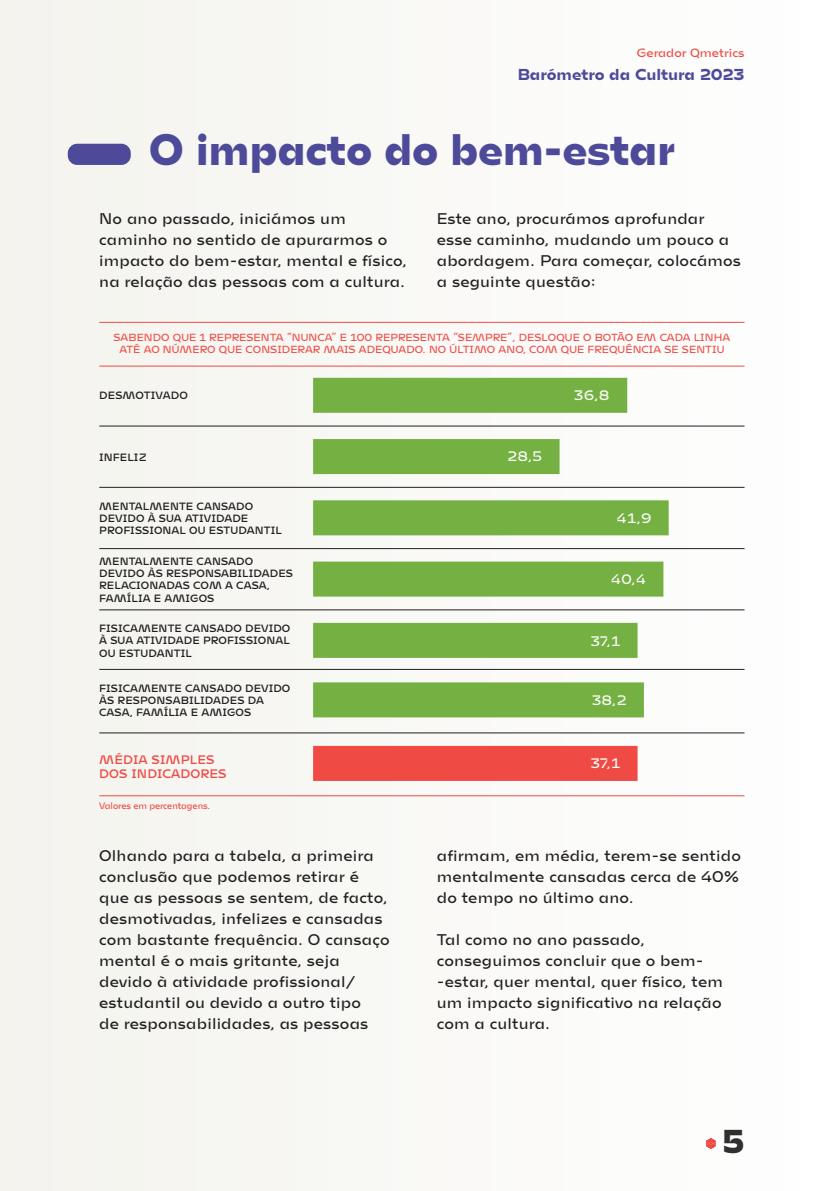
<style>
.page{position:relative;width:819px;height:1191px;background:#f8f8f6}
.page>*{position:absolute;margin:0;border:0;box-sizing:border-box;transform-origin:0 0}
.t1{font:900 42px "Mohol";letter-spacing:-.01em;color:#4e4a9a}
.t2{font:900 31.5px "Mohol";color:#312f30}
.t3{font:100 15.75px/21px "Mohol";letter-spacing:.01em;color:#231f20}
.t4{font:700 15.75px "Mohol";color:#4e4a9a}
.t5{font:100 14px "Mohol";letter-spacing:.05em;color:#fff}
.t6{font:300 12.25px/14px "Mohol";letter-spacing:.01em;color:#ef4b44}
.t7{font:100 12.25px "Mohol";color:#ef4b44}
.t8{font:300 10.5px/12.2px "Mohol";letter-spacing:.01em;color:#231f20}
.t9{font:100 10.5px/12.2px "Mohol";letter-spacing:.01em;color:#ef4b44;text-align:center}
.t10{font:100 9.62px "Mohol";letter-spacing:-.01em;color:#ef4b44;scale:.91 1}
</style>
<div class="page">
<svg style="left:706px;top:1138px;width:9px;height:10px"></svg>
<div style="left:68px;top:144px;width:63px;height:21px;background:#4e4a9a;border-radius:9px"></div>
<hr style="left:99px;top:366px;width:645px;height:1px;background:#ef4b44">
<hr style="left:99px;top:426px;width:645px;height:1px;background:#231f20">
<hr style="left:99px;top:487px;width:645px;height:1px;background:#231f20">
<hr style="left:99px;top:548px;width:645px;height:1px;background:#231f20">
<hr style="left:99px;top:609px;width:645px;height:1px;background:#231f20">
<hr style="left:99px;top:669px;width:645px;height:1px;background:#231f20">
<hr style="left:99px;top:732px;width:645px;height:1px;background:#231f20">
<div style="left:313px;top:378px;width:314px;height:35px;background:#75b042"></div>
<div style="left:313px;top:439px;width:246px;height:35px;background:#75b042"></div>
<div style="left:313px;top:500px;width:355px;height:35px;background:#75b042"></div>
<div style="left:313px;top:561px;width:350px;height:35px;background:#75b042"></div>
<div style="left:313px;top:623px;width:324px;height:35px;background:#75b042"></div>
<div style="left:313px;top:682px;width:331px;height:35px;background:#75b042"></div>
<div style="left:313px;top:746px;width:324px;height:35px;background:#ef4b44"></div>
<hr style="left:99px;top:322px;width:645px;height:1px;background:#ef4b44">
<hr style="left:99px;top:795px;width:645px;height:1px;background:#ef4b44">
<p class="t7" style="left:636px;top:46px;width:109px">Gerador Qmetrics</p>
<p class="t4" style="left:517px;top:65px;width:229px">Barómetro da Cultura 2023</p>
<h1 class="t1" style="left:149px;top:124px;width:527px">O impacto do bem-estar</h1>
<p class="t3" style="left:99px;top:208px;width:309px">No ano passado, iniciámos um caminho no sentido de apurarmos o impacto do bem-estar, mental e físico, na relação das pessoas com a cultura.</p>
<p class="t3" style="left:437px;top:208px;width:306px">Este ano, procurámos aprofundar esse caminho, mudando um pouco a abordagem. Para começar, colocámos a seguinte questão:</p>
<p class="t9" style="left:113px;top:331px;width:618px">SABENDO QUE 1 REPRESENTA “NUNCA” E 100 REPRESENTA “SEMPRE”, DESLOQUE O BOTÃO EM CADA LINHA<br>ATÉ AO NÚMERO QUE CONSIDERAR MAIS ADEQUADO. NO ÚLTIMO ANO, COM QUE FREQUÊNCIA SE SENTIU</p>
<p class="t8" style="left:99px;top:389px;width:90px">DESMOTIVADO</p>
<p class="t8" style="left:99px;top:450px;width:49px">INFELIZ</p>
<p class="t8" style="left:99px;top:499px;width:184px">MENTALMENTE CANSADO<br>DEVIDO À SUA ATIVIDADE<br>PROFISSIONAL OU ESTUDANTIL</p>
<p class="t8" style="left:99px;top:555px;width:195px">MENTALMENTE CANSADO<br>DEVIDO ÀS RESPONSABILIDADES<br>RELACIONADAS COM A CASA,<br>FAMÍLIA E AMIGOS</p>
<p class="t8" style="left:99px;top:622px;width:193px;text-align:justify">FISICAMENTE CANSADO DEVIDO À SUA ATIVIDADE PROFISSIONAL OU ESTUDANTIL</p>
<p class="t8" style="left:99px;top:681px;width:193px">FISICAMENTE CANSADO DEVIDO<br>ÀS RESPONSABILIDADES DA<br>CASA, FAMÍLIA E AMIGOS</p>
<p class="t6" style="left:99px;top:752px;width:129px">MÉDIA SIMPLES<br>DOS INDICADORES</p>
<p class="t5" style="left:507px;top:448px;width:36px">28,5</p>
<p class="t5" style="left:574px;top:387px;width:36px">36,8</p>
<p class="t5" style="left:617px;top:510px;width:36px">41,9</p>
<p class="t5" style="left:611px;top:571px;width:36px">40,4</p>
<p class="t5" style="left:590px;top:632px;width:31px">37,1</p>
<p class="t5" style="left:592px;top:692px;width:36px">38,2</p>
<p class="t5" style="left:590px;top:755px;width:31px">37,1</p>
<p class="t10" style="left:99px;top:800px;width:123px">Valores em percentagens.</p>
<p class="t3" style="left:99px;top:845px;width:292px">Olhando para a tabela, a primeira conclusão que podemos retirar é que as pessoas se sentem, de facto, desmotivadas, infelizes e cansadas com bastante frequência. O cansaço mental é o mais gritante, seja devido à atividade profissional/ estudantil ou devido a outro tipo<br>de responsabilidades, as pessoas</p>
<p class="t3" style="left:437px;top:845px;width:305px">afirmam, em média, terem-se sentido mentalmente cansadas cerca de 40% do tempo no último ano.</p>
<p class="t3" style="left:437px;top:929px;width:287px">Tal como no ano passado, conseguimos concluir que o bem--estar, quer mental, quer físico, tem um impacto significativo na relação com a cultura.</p>
<h2 class="t2" style="left:722px;top:1121px;width:24px">5</h2>
</div>
